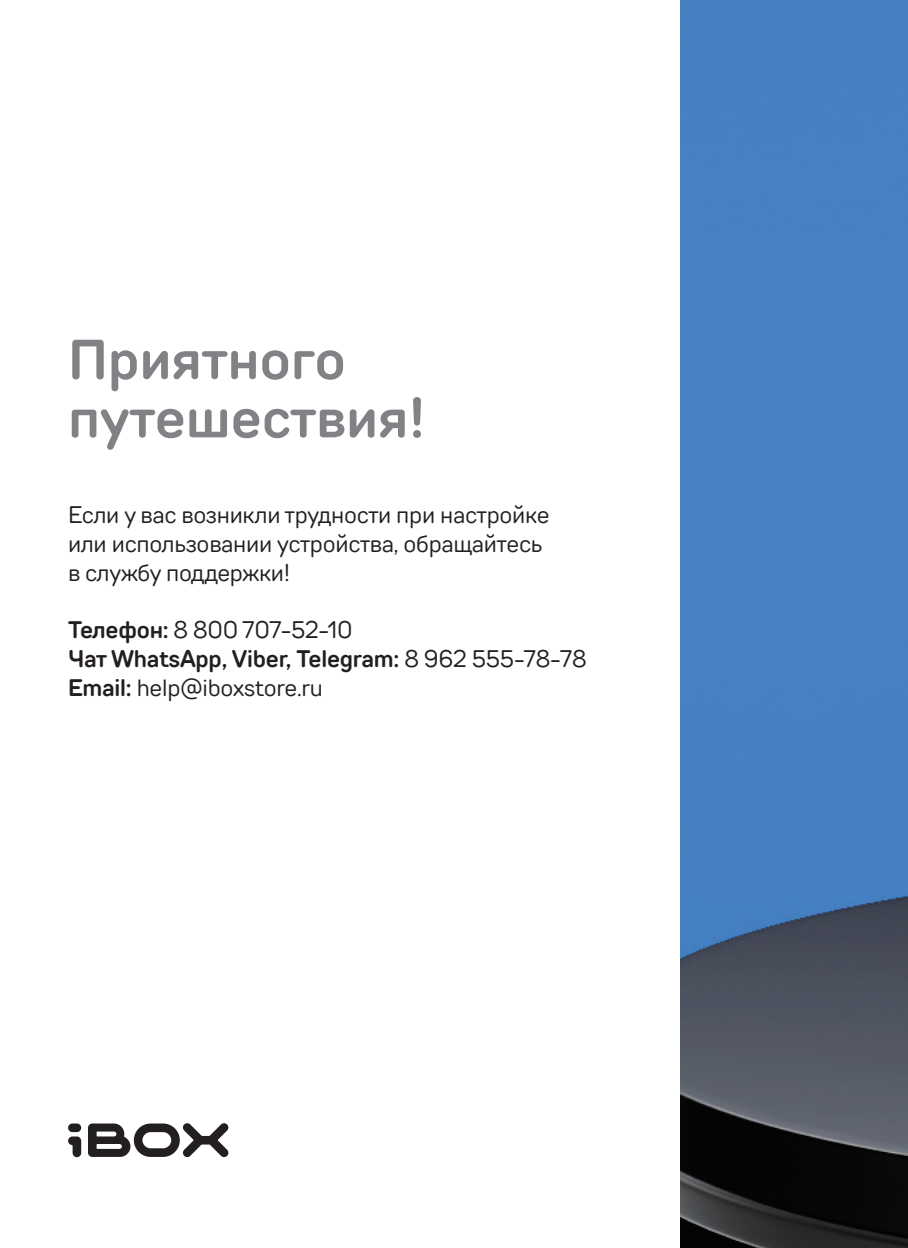
<style>
.page{position:relative;width:908px;height:1248px;background:#fff}
.page>*{position:absolute;margin:0;border:0;box-sizing:border-box;transform-origin:0 0}
.Заголовок{font:56px/58.4px "TT Rounds Neue Dm Bd";color:#808285}
.Булиты{font:24px/28.8px "TT Rounds Neue";letter-spacing:-.01em;color:#231f20}
.Булиты-2{font:24px "TT Rounds Neue Dm Bd";letter-spacing:-.01em;color:#231f20}
.s1{font-family:"TT Rounds Neue Dm Bd"}
.s2{font-family:"TT Rounds Neue"}
</style>
<div class="page">
<svg style="left:88px;top:1123px;width:140px;height:33px"></svg>
<div style="left:68px;top:1123px;width:13px;height:8px;background:#231f20;border-radius:4px"></div>
<svg style="left:68px;top:1136px;width:13px;height:21px"></svg>
<img style="left:680px;top:0;width:227px;height:1247px">
<p class="Заголовок" style="left:68px;top:330px;width:359px">Приятного путешествия!</p>
<p class="Булиты" style="left:68px;top:500px;width:482px">Если у вас возникли трудности при настройке или использовании устройства, обращайтесь в службу поддержки!</p>
<p class="Булиты" style="left:68px;top:615px;width:286px"><span class="s1">Телефон:</span> 8 800 707-52-10</p>
<p class="Булиты-2" style="left:68px;top:642px;width:520px">Чат WhatsApp, Viber, Telegram: <span class="s2">8 962 555-78-78</span></p>
<p class="Булиты" style="left:68px;top:672px;width:256px"><span class="s1">Email:</span> help@iboxstore.ru</p>
</div>
